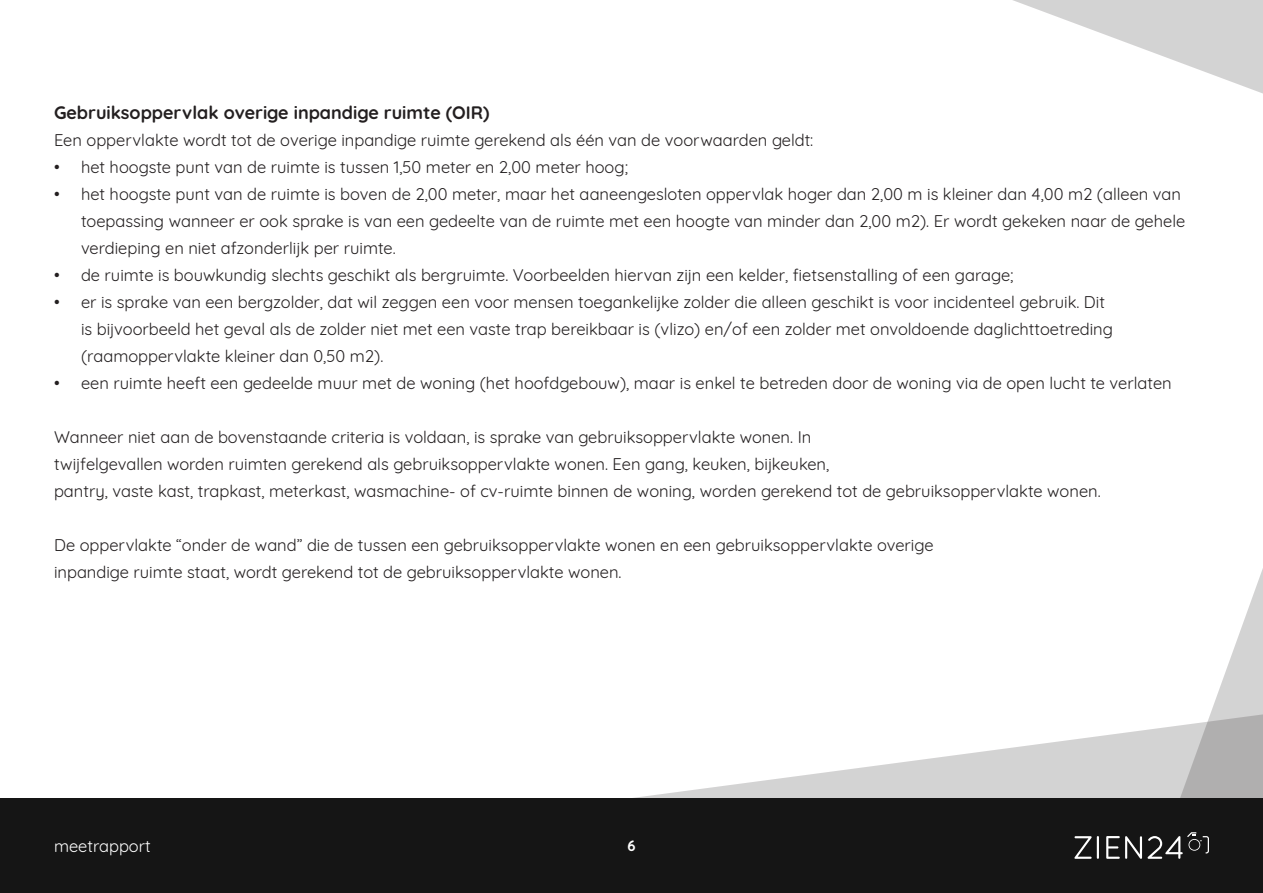
<style>
.page{position:relative;width:1263px;height:893px;background:#fff}
.page>*{position:absolute;margin:0;border:0;box-sizing:border-box;transform-origin:0 0}
.Tussenkop{font:700 18px "Quicksand";color:#231f20}
.t1{font:16.5px/27px "Quicksand";color:#231f20}
.t2{font:16.5px "Quicksand";color:#fff}
.t3{font:700 15px "Quicksand";color:#fff}
</style>
<div class="page">
<div style="left:0;top:798px;width:1263px;height:95px;background:#151515"></div>
<svg style="left:1074px;top:836px;width:18px;height:23px"></svg>
<hr style="left:1097px;top:836px;width:2px;height:23px;background:#fff">
<svg style="left:1106px;top:832px;width:103px;height:27px"></svg>
<svg style="left:634px;top:725px;width:546px;height:73px"></svg>
<svg style="left:1180px;top:568px;width:83px;height:230px"></svg>
<svg style="left:1013px;top:0;width:250px;height:94px"></svg>
<p class="Tussenkop" style="left:54px;top:98px;width:437px">Gebruiksoppervlak overige inpandige ruimte (OIR)</p>
<p class="t1" style="left:54px;top:125px;width:761px">Een oppervlakte wordt tot de overige inpandige ruimte gerekend als één van de voorwaarden geldt:</p>
<p class="t1" style="left:54px;top:152px;width:575px">• het hoogste punt van de ruimte is tussen 1,50 meter en 2,00 meter hoog;</p>
<p class="t1" style="left:81px;top:179px;width:1106px;text-indent:-27px">• het hoogste punt van de ruimte is boven de 2,00 meter, maar het aaneengesloten oppervlak hoger dan 2,00 m is kleiner dan 4,00 m2 (alleen van toepassing wanneer er ook sprake is van een gedeelte van de ruimte met een hoogte van minder dan 2,00 m2). Er wordt gekeken naar de gehele verdieping en niet afzonderlijk per ruimte.</p>
<p class="t1" style="left:54px;top:260px;width:961px">• de ruimte is bouwkundig slechts geschikt als bergruimte. Voorbeelden hiervan zijn een kelder, fietsenstalling of een garage;</p>
<p class="t1" style="left:81px;top:287px;width:1033px;text-indent:-27px">• er is sprake van een bergzolder, dat wil zeggen een voor mensen toegankelijke zolder die alleen geschikt is voor incidenteel gebruik. Dit is bijvoorbeeld het geval als de zolder niet met een vaste trap bereikbaar is (vlizo) en/of een zolder met onvoldoende daglichttoetreding (raamoppervlakte kleiner dan 0,50 m2).</p>
<p class="t1" style="left:54px;top:368px;width:1119px">• een ruimte heeft een gedeelde muur met de woning (het hoofdgebouw), maar is enkel te betreden door de woning via de open lucht te verlaten</p>
<p class="t1" style="left:54px;top:422px;width:759px">Wanneer niet aan de bovenstaande criteria is voldaan, is sprake van gebruiksoppervlakte wonen. In</p>
<p class="t1" style="left:54px;top:449px;width:777px">twijfelgevallen worden ruimten gerekend als gebruiksoppervlakte wonen. Een gang, keuken, bijkeuken,</p>
<p class="t1" style="left:54px;top:476px;width:1048px">pantry, vaste kast, trapkast, meterkast, wasmachine- of cv-ruimte binnen de woning, worden gerekend tot de gebruiksoppervlakte wonen.</p>
<p class="t1" style="left:54px;top:530px;width:881px">De oppervlakte “onder de wand” die de tussen een gebruiksoppervlakte wonen en een gebruiksoppervlakte overige</p>
<p class="t1" style="left:54px;top:557px;width:569px">inpandige ruimte staat, wordt gerekend tot de gebruiksoppervlakte wonen.</p>
<p class="t2" style="left:54px;top:833px;width:98px">meetrapport</p>
<p class="t3" style="left:627px;top:833px;width:10px">6</p>
</div>
